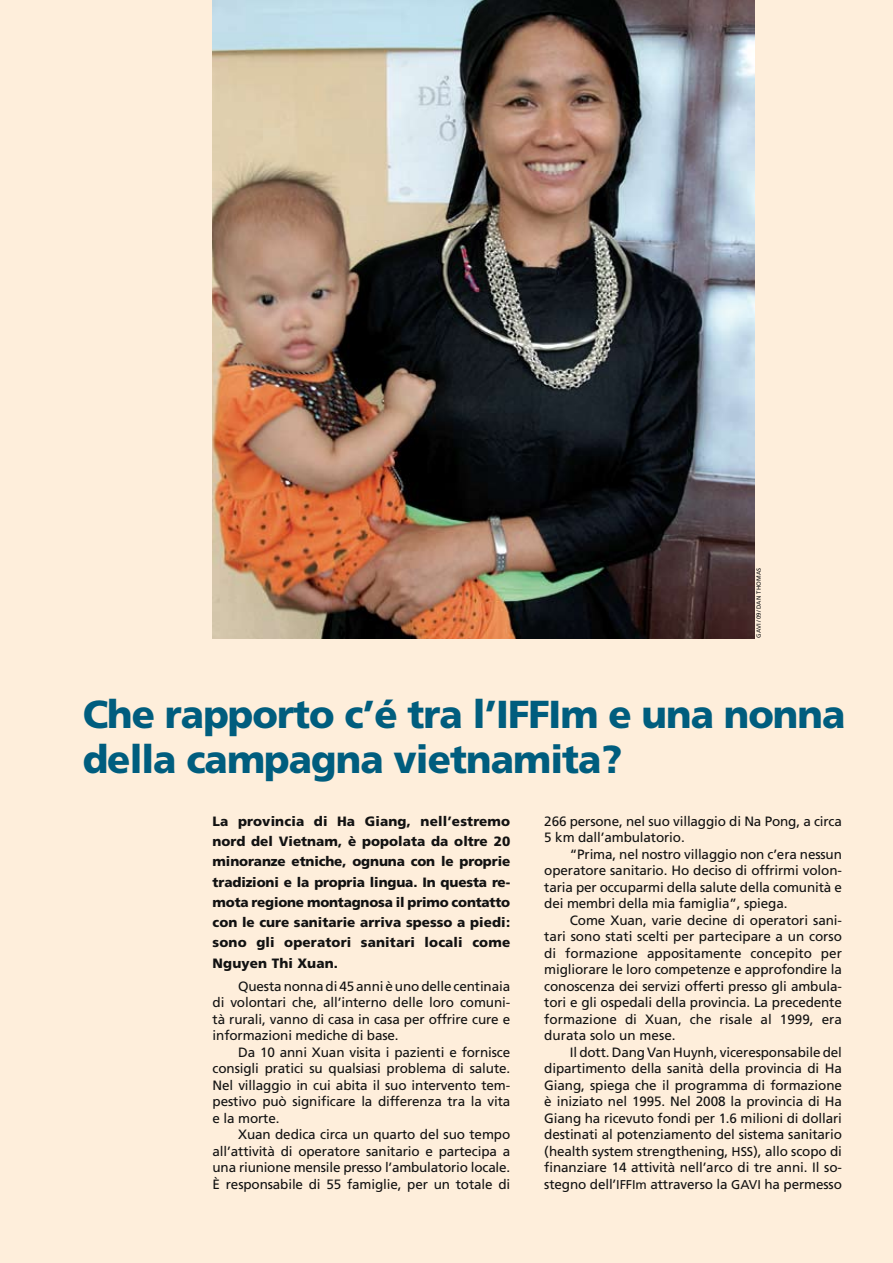
<style>
.page{position:relative;width:893px;height:1263px;background:#feeedb}
.page>*{position:absolute;margin:0;border:0;box-sizing:border-box;transform-origin:0 0}
.t1{font:900 39px/45px "Frutiger";letter-spacing:-.025em;color:#005d7e}
.t2{font:13.5px/16.5px "Frutiger";letter-spacing:-.01em;color:#121212;text-align:justify}
.t3{font:900 13.5px/20.2px "Frutiger";letter-spacing:.01em;color:#121212;text-align:justify}
.t4{font:6px "Frutiger";letter-spacing:.025em;color:#121212}
.s1{font-size:12.75px}
</style>
<div class="page">
<img style="left:213px;top:0;width:542px;height:639px">
<p class="t4" style="left:755px;top:637px;width:71px;rotate:-90deg">GAVI /09 /Dan Thomas</p>
<h1 class="t1" style="left:83px;top:691px;width:764px">Che rapporto c’é tra l’IFFIm e una nonna della campagna vietnamita?</h1>
<p class="t3" style="left:213px;top:811px;width:299px">La provincia di Ha Giang, nell’estremo nord del Vietnam, è popolata da oltre 20 minoranze etniche, ognuna con le proprie tradizioni e la propria lingua. In questa re&shy;mota regione montagnosa il primo contatto con le cure sanitarie arriva spesso a piedi: sono gli operatori sanitari locali come Nguyen Thi Xuan.</p>
<p class="t2" style="left:213px;top:978px;width:299px;text-indent:26px">Questa nonna di 45 anni è uno delle centinaia di volontari che, all’interno delle loro comuni&shy;tà rurali, vanno di casa in casa per offrire cure e informazioni mediche di base.</p>
<p class="t2" style="left:213px;top:1044px;width:299px;text-indent:26px">Da 10 anni Xuan visita i pazienti e fornisce consigli pratici su qualsiasi problema di salute.<br>Nel villaggio in cui abita il suo intervento tem&shy;pestivo può significare la differenza tra la vita e la morte.</p>
<p class="t2" style="left:213px;top:1126px;width:299px;text-indent:26px">Xuan dedica circa un quarto del suo tempo all’attività di operatore sanitario e partecipa a una riunione mensile presso l’ambulatorio locale.<br>È responsabile di 55 famiglie, per un totale di</p>
<p class="t2" style="left:544px;top:813px;width:299px">266 persone, nel suo villaggio di Na Pong, a circa<br>5 km dall’ambulatorio.</p>
<p class="t2" style="left:544px;top:846px;width:299px;text-indent:26px">“Prima, nel nostro villaggio non c’era nessun operatore sanitario. Ho deciso di offrirmi volon&shy;taria per occuparmi della salute della comunità e dei membri della mia famiglia”, spiega.</p>
<p class="t2" style="left:544px;top:912px;width:299px;text-indent:26px">Come Xuan, varie decine di operatori sani&shy;tari sono stati scelti per partecipare a un corso di formazione appositamente concepito per migliorare le loro competenze e approfondire la conoscenza dei servizi offerti presso gli ambula&shy;tori e gli ospedali della provincia. La precedente formazione di Xuan, che risale al 1999, era durata solo un mese.</p>
<p class="t2" style="left:544px;top:1044px;width:299px;text-indent:26px">Il dott. Dang Van Huynh, viceresponsabile del dipartimento della sanità della provincia di Ha Giang, spiega che il programma di formazione è iniziato nel 1995. Nel 2008 la provincia di Ha Giang ha ricevuto fondi per 1.6 milioni di dollari destinati al potenziamento del sistema sanitario (health system strengthening, <span class="s1">HSS</span>), allo scopo di finanziare 14 attività nell’arco di tre anni. Il so&shy;stegno dell’<span class="s1">IFFIm</span> attraverso la <span class="s1">GAVI</span> ha permesso</p>
</div>
